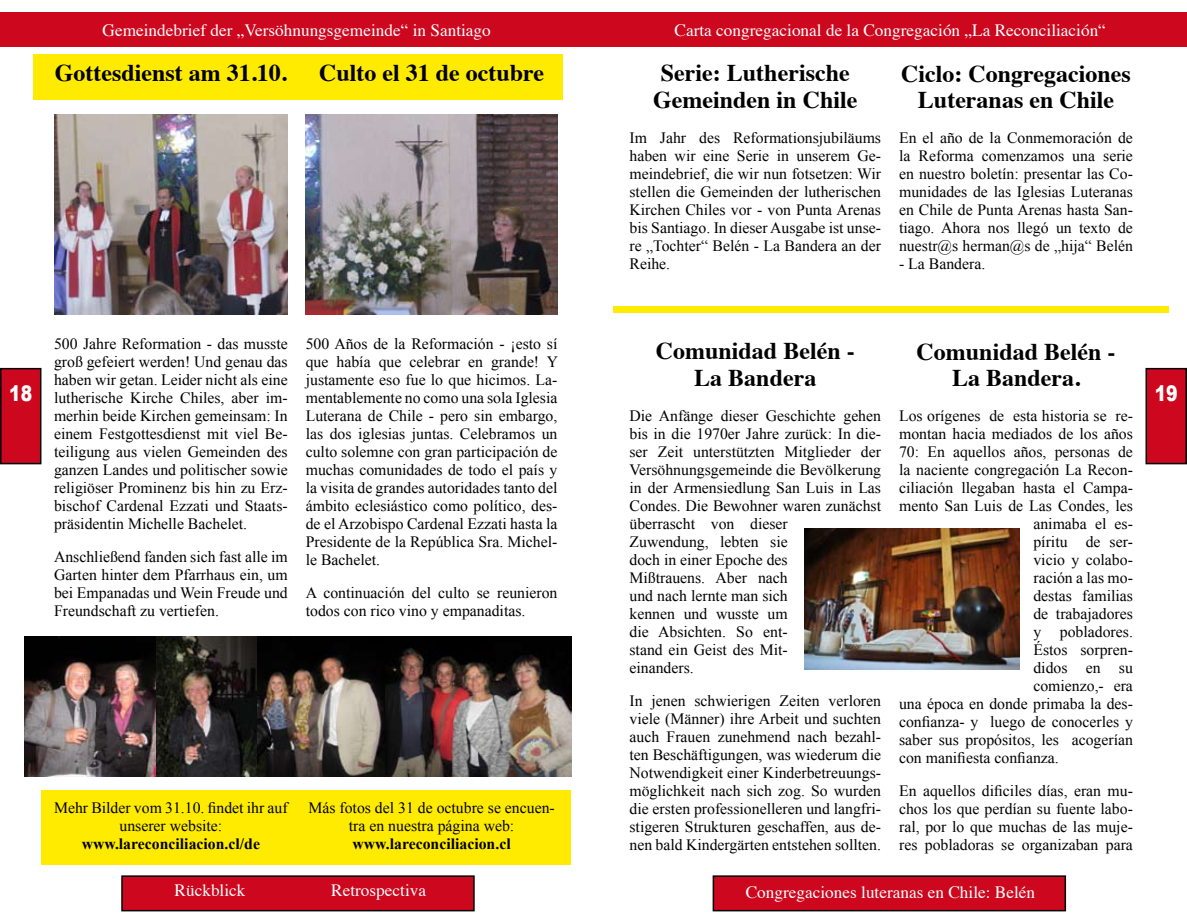
<style>
.page{position:relative;width:1187px;height:919px;background:#fff}
.page>*{position:absolute;margin:0;border:0;box-sizing:border-box;transform-origin:0 0}
.t1{font:700 24px/26.4px "Times";color:#000;text-align:center}
.t2{font:900 21.6px "Arial";color:#fff;scale:.8 1}
.t3{font:17.25px "Times";color:#fff}
.t4{font:15.75px/18px "Times New Roman";color:#000;text-align:justify}
.t5{font:700 15.75px "Times New Roman";color:#000}
</style>
<div class="page">
<div style="left:1px;top:368px;width:40px;height:95px;background:#cd071e"></div>
<div style="left:0;top:368px;width:41px;height:96px;border:2px solid #000"></div>
<div style="left:0;top:13px;width:593px;height:34px;background:#cd071e"></div>
<div style="left:122px;top:876px;width:352px;height:34px;background:#cd071e"></div>
<div style="left:121px;top:875px;width:353px;height:36px;border:2px solid #000"></div>
<div style="left:593px;top:13px;width:593px;height:34px;background:#cd071e"></div>
<div style="left:713px;top:876px;width:352px;height:34px;background:#cd071e"></div>
<div style="left:712px;top:875px;width:353px;height:36px;border:2px solid #000"></div>
<div style="left:1146px;top:368px;width:40px;height:95px;background:#cd071e"></div>
<div style="left:1145px;top:368px;width:41px;height:96px;border:2px solid #000"></div>
<div style="left:41px;top:790px;width:529px;height:74px;background:#ffeb00"></div>
<div style="left:33px;top:54px;width:529px;height:45px;background:#ffeb00"></div>
<img style="left:306px;top:115px;width:251px;height:200px">
<img style="left:54px;top:115px;width:234px;height:200px">
<img style="left:256px;top:636px;width:315px;height:140px">
<img style="left:24px;top:636px;width:232px;height:140px">
<div style="left:612px;top:306px;width:556px;height:7px;background:#ffeb00"></div>
<img style="left:804px;top:529px;width:214px;height:140px">
<p class="t3" style="left:103px;top:14px;width:390px">Gemeindebrief der „Versöhnungsgemeinde“ in Santiago</p>
<p class="t3" style="left:674px;top:14px;width:433px">Carta congregacional de la Congregación „La Reconciliación“</p>
<h1 class="t1" style="left:55px;top:58px;width:233px">Gottesdienst am 31.10.</h1>
<h1 class="t1" style="left:319px;top:58px;width:226px">Culto el 31 de octubre</h1>
<h1 class="t1" style="left:653px;top:58px;width:206px">Serie: Lutherische<br>Gemeinden in Chile</h1>
<p class="t4" style="left:629px;top:128px;width:253px">Im Jahr des Reformationsjubiläums haben wir eine Serie in unserem Ge&shy;meindebrief, die wir nun fotsetzen: Wir stellen die Gemeinden der lutherischen Kirchen Chiles vor - von Punta Arenas bis Santiago. In dieser Ausgabe ist unse&shy;re „Tochter“ Belén - La Bandera an der Reihe.</p>
<h1 class="t1" style="left:901px;top:58px;width:231px">Ciclo: Congregaciones<br>Luteranas en Chile</h1>
<p class="t4" style="left:899px;top:129px;width:235px">En el año de la Conmemoración de la Reforma comenzamos una serie en nuestro boletín: presentar las Co&shy;munidades de las Iglesias Luteranas en Chile de Punta Arenas hasta San&shy;tiago. Ahora nos llegó un texto de nuestr@s herman@s de „hija“ Belén</p>
<p class="t4" style="left:899px;top:255px;width:88px">- La Bandera.</p>
<h2 class="t2" style="left:9px;top:378px;width:30px">18</h2>
<p class="t4" style="left:54px;top:334px;width:235px">500 Jahre Reformation - das musste groß gefeiert werden! Und genau das haben wir getan. Leider nicht als eine lutherische Kirche Chiles, aber im&shy;merhin beide Kirchen gemeinsam: In einem Festgottesdienst mit viel Be&shy;teiligung aus vielen Gemeinden des ganzen Landes und politischer sowie religiöser Prominenz bis hin zu Erz&shy;bischof Cardenal Ezzati und Staats&shy;präsidentin Michelle Bachelet.</p>
<p class="t4" style="left:54px;top:547px;width:235px">Anschließend fanden sich fast alle im Garten hinter dem Pfarrhaus ein, um bei Empanadas und Wein Freude und Freundschaft zu vertiefen.</p>
<p class="t4" style="left:306px;top:334px;width:254px">500 Años de la Reformación - ¡esto sí que había que celebrar en grande! Y justamente eso fue lo que hicimos. La&shy;mentablemente no como una sola Iglesia Luterana de Chile - pero sin embargo, las dos iglesias juntas. Celebramos un culto solemne con gran participación de muchas comunidades de todo el país y la visita de grandes autoridades tanto del ámbito eclesiástico como político, des&shy;de el Arzobispo Cardenal Ezzati hasta la Presidente de la República Sra. Michel&shy;le Bachelet.</p>
<p class="t4" style="left:306px;top:583px;width:253px">A continuación del culto se reunieron todos con rico vino y empanaditas.</p>
<p class="t4" style="left:54px;top:798px;width:235px;text-align:center">Mehr Bilder vom 31.10. findet ihr auf unserer website:</p>
<p class="t5" style="left:82px;top:832px;width:180px">www.lareconciliacion.cl/de</p>
<p class="t4" style="left:308px;top:798px;width:248px;text-align:center">Más fotos del 31 de octubre se encuen&shy;tra en nuestra página web:</p>
<p class="t5" style="left:352px;top:832px;width:160px">www.lareconciliacion.cl</p>
<h1 class="t1" style="left:656px;top:335px;width:200px">Comunidad Belén -<br>La Bandera</h1>
<p class="t4" style="left:629px;top:406px;width:253px;text-align:left">Die Anfänge dieser Geschichte gehen bis in die 1970er Jahre zurück: In die&shy;ser Zeit unterstützten Mitglieder der<br>Versöhnungsgemeinde die Bevölkerung in der Armensiedlung San Luis in Las<br>Condes. Die Bewohner waren zunächst überrascht von dieser<br>Zuwendung, lebten sie<br>doch in einer Epoche des<br>Mißtrauens. Aber nach<br>und nach lernte man sich<br>kennen und wusste um<br>die Absichten. So ent-<br>stand ein Geist des Mit-<br>einanders.</p>
<p class="t4" style="left:629px;top:691px;width:253px">In jenen schwierigen Zeiten verloren viele (Männer) ihre Arbeit und suchten auch Frauen zunehmend nach bezahl&shy;ten Beschäftigungen, was wiederum die Notwendigkeit einer Kinderbetreuungs&shy;möglichkeit nach sich zog. So wurden die ersten professionelleren und langfri&shy;stigeren Strukturen geschaffen, aus de&shy;nen bald Kindergärten entstehen sollten.</p>
<h1 class="t1" style="left:916px;top:336px;width:200px">Comunidad Belén -<br>La Bandera.</h1>
<p class="t4" style="left:899px;top:406px;width:235px">Los orígenes de esta historia se re-</p>
<p class="t4" style="left:899px;top:424px;width:235px">montan hacia mediados de los años</p>
<p class="t4" style="left:899px;top:442px;width:235px">70: En aquellos años, personas de</p>
<p class="t4" style="left:899px;top:460px;width:235px">la naciente congregación La Recon-</p>
<p class="t4" style="left:899px;top:478px;width:235px">ciliación llegaban hasta el Campa-</p>
<p class="t4" style="left:899px;top:496px;width:235px">mento San Luis de Las Condes, les</p>
<p class="t4" style="left:1033px;top:514px;width:101px">animaba el es-</p>
<p class="t4" style="left:1033px;top:532px;width:101px">píritu de ser-</p>
<p class="t4" style="left:1033px;top:550px;width:101px">vicio y colabo-</p>
<p class="t4" style="left:1033px;top:568px;width:101px">ración a las mo-</p>
<p class="t4" style="left:1033px;top:586px;width:101px">destas familias</p>
<p class="t4" style="left:1033px;top:604px;width:101px">de trabajadores</p>
<p class="t4" style="left:1033px;top:622px;width:101px">y pobladores.</p>
<p class="t4" style="left:1033px;top:640px;width:101px">Éstos sorpren-</p>
<p class="t4" style="left:1033px;top:658px;width:101px">didos en su</p>
<p class="t4" style="left:1033px;top:676px;width:101px">comienzo,- era</p>
<p class="t4" style="left:899px;top:694px;width:235px">una época en donde primaba la des-</p>
<p class="t4" style="left:899px;top:712px;width:235px">confianza- y luego de conocerles y</p>
<p class="t4" style="left:899px;top:730px;width:235px">saber sus propósitos, les acogerían</p>
<p class="t4" style="left:899px;top:748px;width:161px">con manifiesta confianza.</p>
<p class="t4" style="left:899px;top:781px;width:235px">En aquellos dificiles días, eran mu&shy;chos los que perdían su fuente labo&shy;ral, por lo que muchas de las muje&shy;res pobladoras se organizaban para</p>
<p class="t3" style="left:174px;top:874px;width:72px">Rückblick</p>
<p class="t3" style="left:331px;top:874px;width:96px">Retrospectiva</p>
<p class="t3" style="left:745px;top:875px;width:291px">Congregaciones luteranas en Chile: Belén</p>
<h2 class="t2" style="left:1154px;top:378px;width:30px">19</h2>
</div>
